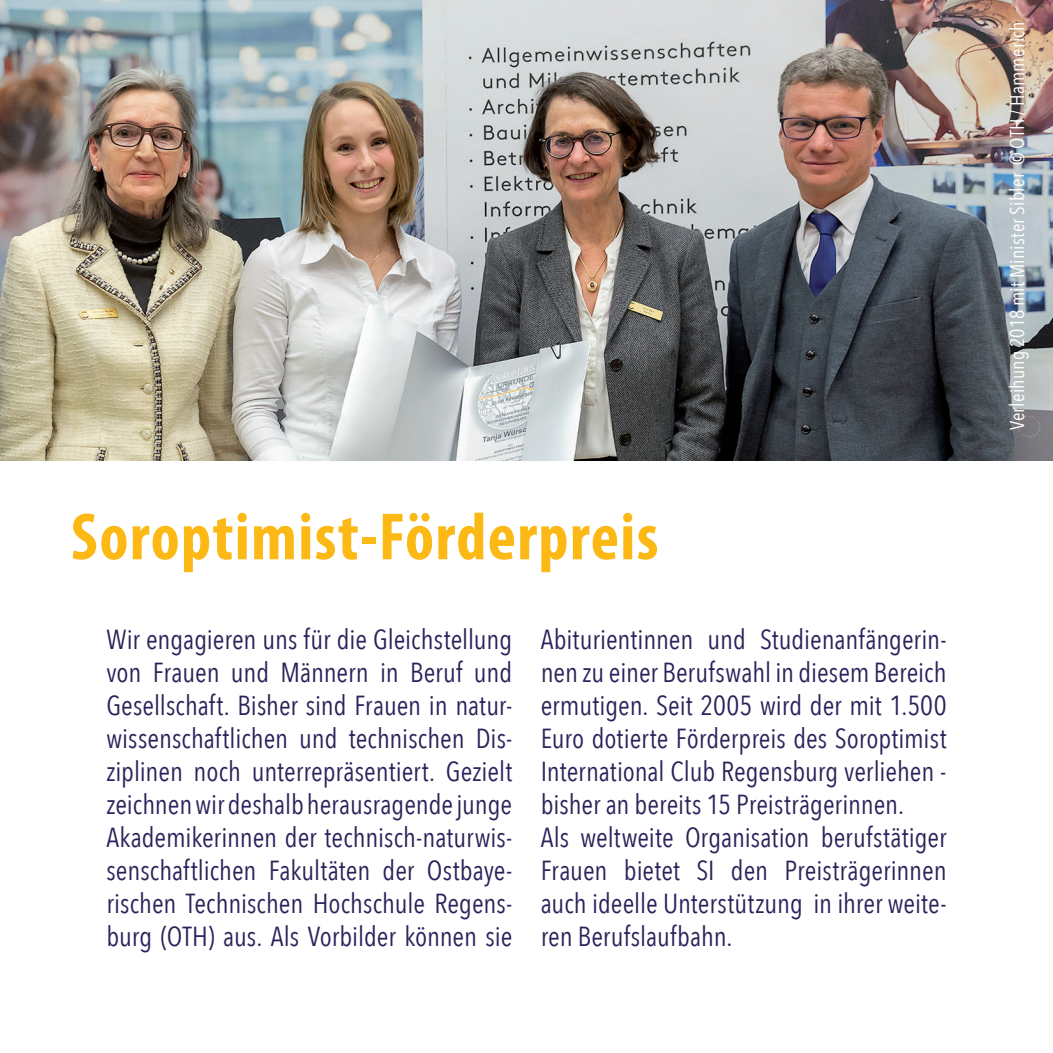
<style>
.page{position:relative;width:1053px;height:1053px;background:#fff}
.page>*{position:absolute;margin:0;border:0;box-sizing:border-box;transform-origin:0 0}
.t1{font:700 condensed 67.25px "Myriad Pro";letter-spacing:.02em;color:#fcb814}
.t2{font:27.5px/33px "Avenir Next Condensed";color:#2c215a;text-align:justify}
.t3{font:20px "Avenir Next Condensed";letter-spacing:.01em;color:#fff}
</style>
<div class="page">
<img style="left:0;top:0;width:1052px;height:461px">
<p class="t1" style="left:71px;top:495px;width:589px">Soroptimist-Förderpreis</p>
<p class="t2" style="left:106px;top:621px;width:407px">Wir engagieren uns für die Gleichstellung von Frauen und Männern in Beruf und Gesellschaft. Bisher sind Frauen in natur&shy;wissenschaftlichen und technischen Dis&shy;ziplinen noch unterrepräsentiert. Gezielt zeichnen wir deshalb herausragende junge Akademikerinnen der technisch-naturwis&shy;senschaftlichen Fakultäten der Ostbaye&shy;rischen Technischen Hochschule Regens&shy;burg (OTH) aus. Als Vorbilder können sie</p>
<p class="t2" style="left:540px;top:621px;width:407px">Abiturientinnen und Studienanfängerin&shy;nen zu einer Berufswahl in diesem Bereich ermutigen. Seit 2005 wird der mit 1.500<br>Euro dotierte Förderpreis des Soroptimist International Club Regensburg verliehen - bisher an bereits 15 Preisträgerinnen.</p>
<p class="t2" style="left:540px;top:819px;width:407px">Als weltweite Organisation berufstätiger Frauen bietet SI den Preisträgerinnen auch ideelle Unterstützung in ihrer weite&shy;ren Berufslaufbahn.</p>
<p class="t3" style="left:1000px;top:430px;width:410px;rotate:-90deg">Verleihung 2018 mit Minister Sibler © OTH / Hammerich</p>
</div>
